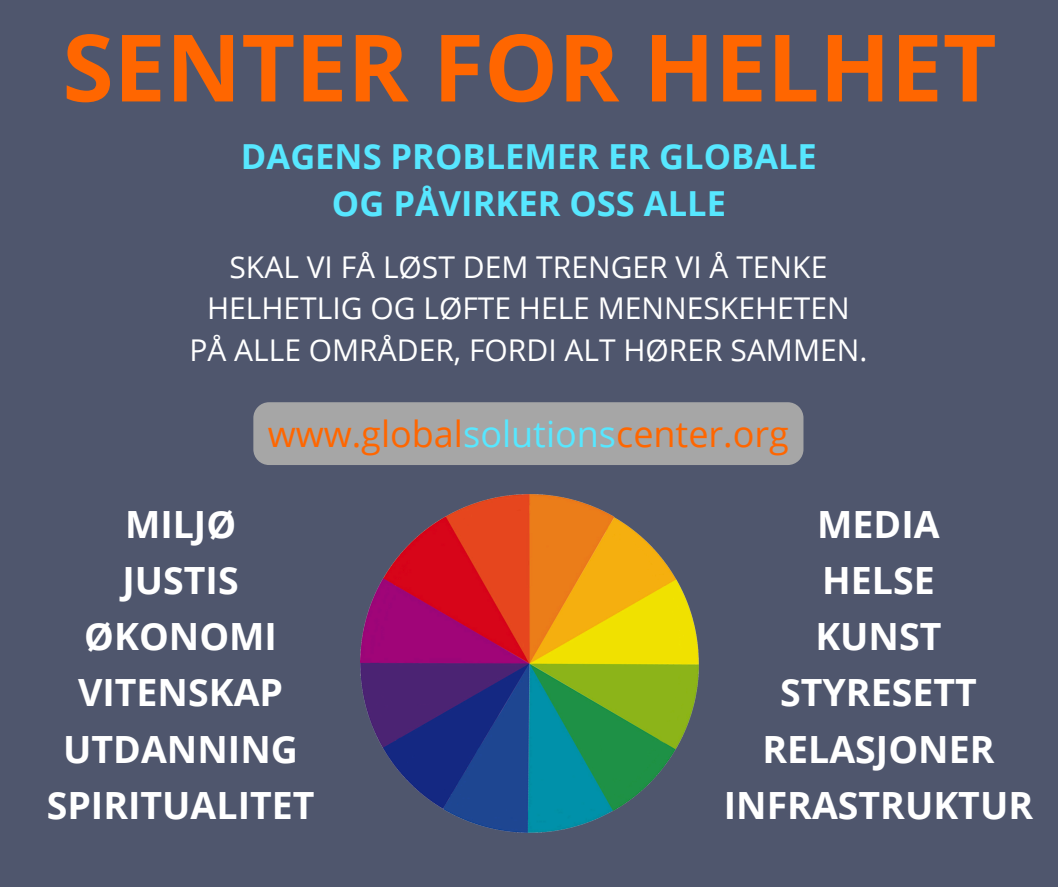
<style>
.page{position:relative;width:1058px;height:887px;background:#fff}
.page>*{position:absolute;margin:0;border:0;box-sizing:border-box;transform-origin:0 0}
.t1{font:700 93px "Open Sans";color:#f60}
.t2{font:700 37.5px/56.2px "Open Sans";color:#fff;text-align:center}
.t3{font:36px "Open Sans";color:#f60}
.t4{font:700 34.5px/47.2px "Open Sans";color:#57e7ff;text-align:center}
.t5{font:30px/41.7px "Open Sans";color:#fff;text-align:center}
.s1{color:#57e7ff}
</style>
<div class="page">
<div style="left:0;top:0;width:1058px;height:886px;background:#4f566d"></div>
<img style="left:361px;top:495px;width:337px;height:337px">
<div style="left:253px;top:402px;width:550px;height:63px;background:#a6a6a6"></div>
<h2 class="t1" style="left:62px;top:2px;width:935px">SENTER FOR HELHET</h2>
<h1 class="t4" style="left:241px;top:132px;width:577px">DAGENS PROBLEMER ER GLOBALE<br>OG PÅVIRKER OSS ALLE</h1>
<h2 class="t5" style="left:207px;top:245px;width:644px">SKAL VI FÅ LØST DEM TRENGER VI Å TENKE<br>HELHETLIG OG LØFTE HELE MENNESKEHETEN</h2>
<p class="t5" style="left:189px;top:328px;width:679px">PÅ ALLE OMRÅDER, FORDI ALT HØRER SAMMEN.</p>
<p class="t3" style="left:268px;top:408px;width:522px">www.global<span class="s1">solutions</span>center.org</p>
<p class="t2" style="left:47px;top:495px;width:269px">MILJØ<br>JUSTIS<br>ØKONOMI<br>VITENSKAP<br>UTDANNING<br>SPIRITUALITET</p>
<h3 class="t2" style="left:723px;top:495px;width:311px">MEDIA<br>HELSE<br>KUNST<br>STYRESETT<br>RELASJONER<br>INFRASTRUKTUR</h3>
</div>
